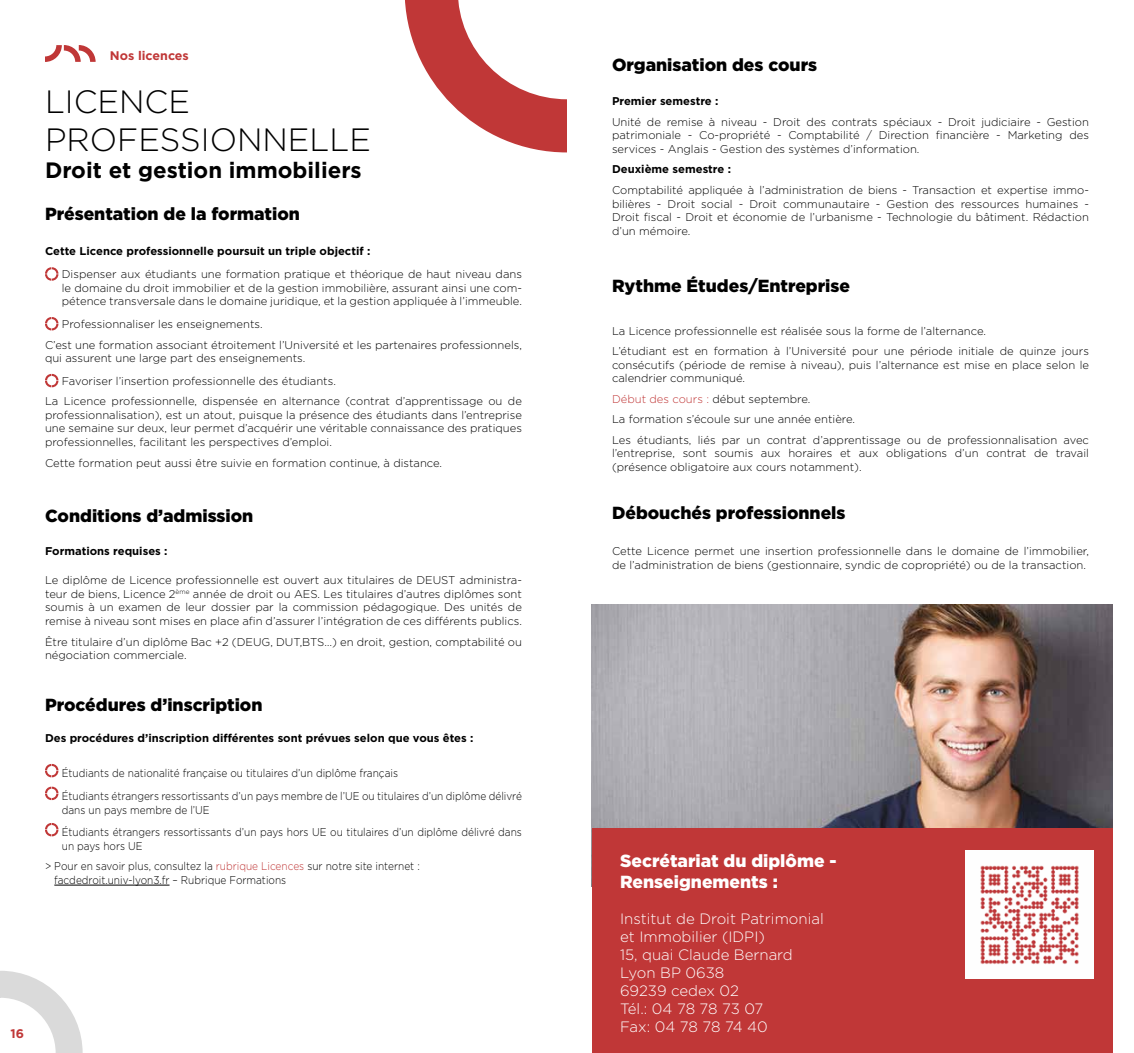
<style>
.page{position:relative;width:1134px;height:1053px;background:#fff}
.page>*{position:absolute;margin:0;border:0;box-sizing:border-box;transform-origin:0 0}
.t1{font:300 32.25px/38.6px "Gotham";color:#000}
.t2{font:700 22.25px "Gotham";color:#000}
.t3{font:900 17.5px "Gotham";color:#000}
.t4{font:900 17.5px/21px "Gotham";color:#fff}
.t5{font:300 15px/18px "Gotham";color:#fff}
.t6{font:700 12.5px "Gotham";color:#c03737}
.t7{font:300 11.25px/13.5px "Gotham";color:#000}
.t8{font:300 11.25px/22.8px "Gotham";color:#000;scale:.9 1}
.t9{font:700 11.25px "Gotham";color:#000}
.s1{color:#c03737}
</style>
<div class="page">
<img style="left:592px;top:604px;width:521px;height:224px">
<div style="left:592px;top:828px;width:521px;height:224px;background:#c03737"></div>
<svg style="left:45px;top:45px;width:51px;height:17px"></svg>
<svg style="left:45px;top:267px;width:13px;height:14px"></svg>
<svg style="left:45px;top:317px;width:13px;height:13px"></svg>
<svg style="left:45px;top:374px;width:13px;height:13px"></svg>
<svg style="left:405px;top:0;width:162px;height:152px"></svg>
<hr style="left:54px;top:884px;width:116px;height:1px;background:#000">
<svg style="left:45px;top:764px;width:13px;height:13px"></svg>
<svg style="left:45px;top:786px;width:13px;height:14px"></svg>
<svg style="left:45px;top:823px;width:13px;height:13px"></svg>
<img style="left:966px;top:850px;width:127px;height:128px">
<svg style="left:0;top:971px;width:83px;height:81px"></svg>
<p class="t6" style="left:110px;top:48px;width:81px">Nos licences</p>
<h1 class="t1" style="left:45px;top:81px;width:327px">LICENCE<br>PROFESSIONNELLE</h1>
<h2 class="t2" style="left:45px;top:155px;width:318px">Droit et gestion immobiliers</h2>
<h3 class="t3" style="left:45px;top:201px;width:256px">Présentation de la formation</h3>
<p class="t9" style="left:45px;top:244px;width:327px">Cette Licence professionnelle poursuit un triple objectif :</p>
<p class="t7" style="left:62px;top:267px;width:462px;text-align:justify">Dispenser aux étudiants une formation pratique et théorique de haut niveau dans le domaine du droit immobilier et de la gestion immobilière, assurant ainsi une com&shy;pétence transversale dans le domaine juridique, et la gestion appliquée à l’immeuble.</p>
<p class="t7" style="left:45px;top:313px;width:478px;line-height:20.6px;text-indent:17px">Professionnaliser les enseignements.<br>C’est une formation associant étroitement l’Université et les partenaires professionnels,</p>
<p class="t7" style="left:62px;top:346px;width:276px;line-height:22.8px;text-indent:-17px">qui assurent une large part des enseignements.<br>Favoriser l’insertion professionnelle des étudiants.</p>
<p class="t7" style="left:45px;top:394px;width:478px;text-align:justify">La Licence professionnelle, dispensée en alternance (contrat d’apprentissage ou de professionnalisation), est un atout, puisque la présence des étudiants dans l’entreprise une semaine sur deux, leur permet d’acquérir une véritable connaissance des pratiques professionnelles, facilitant les perspectives d’emploi.</p>
<p class="t7" style="left:45px;top:455px;width:399px">Cette formation peut aussi être suivie en formation continue, à distance.</p>
<h3 class="t3" style="left:45px;top:504px;width:210px">Conditions d’admission</h3>
<p class="t9" style="left:45px;top:544px;width:124px">Formations requises :</p>
<p class="t7" style="left:45px;top:573px;width:478px;text-align:justify">Le diplôme de Licence professionnelle est ouvert aux titulaires de DEUST administra&shy;teur de biens, Licence 2<sup>ème</sup> année de droit ou AES. Les titulaires d’autres diplômes sont soumis à un examen de leur dossier par la commission pédagogique. Des unités de remise à niveau sont mises en place afin d’assurer l’intégration de ces différents publics.</p>
<p class="t7" style="left:45px;top:634px;width:478px">Être titulaire d’un diplôme Bac +2 (DEUG, DUT,BTS…) en droit, gestion, comptabilité ou négociation commerciale.</p>
<h3 class="t3" style="left:45px;top:692px;width:219px">Procédures d’inscription</h3>
<p class="t9" style="left:45px;top:730px;width:430px">Des procédures d’inscription différentes sont prévues selon que vous êtes :</p>
<p class="t8" style="left:62px;top:761px;width:513px">Étudiants de nationalité française ou titulaires d’un diplôme français<br>Étudiants étrangers ressortissants d’un pays membre de l’UE ou titulaires d’un diplôme délivré</p>
<p class="t8" style="left:62px;top:797px;width:513px">dans un pays membre de l’UE<br>Étudiants étrangers ressortissants d’un pays hors UE ou titulaires d’un diplôme délivré dans</p>
<p class="t8" style="left:45px;top:835px;width:418px;line-height:20.6px;text-indent:17px">un pays hors UE<br>&gt; Pour en savoir plus, consultez la <span class="s1">rubrique Licences</span> sur notre site internet :</p>
<p class="t8" style="left:54px;top:868px;width:259px">facdedroit.univ-lyon3.fr – Rubrique Formations</p>
<p class="t6" style="left:11px;top:1025px;width:15px">16</p>
<h3 class="t3" style="left:612px;top:52px;width:207px">Organisation des cours</h3>
<p class="t9" style="left:612px;top:94px;width:108px">Premier semestre :</p>
<p class="t7" style="left:612px;top:115px;width:478px;text-align:justify">Unité de remise à niveau - Droit des contrats spéciaux - Droit judiciaire - Gestion patrimoniale - Co-propriété - Comptabilité / Direction financière - Marketing des services - Anglais - Gestion des systèmes d’information.</p>
<p class="t9" style="left:612px;top:162px;width:120px">Deuxième semestre :</p>
<p class="t7" style="left:612px;top:183px;width:478px;text-align:justify">Comptabilité appliquée à l’administration de biens - Transaction et expertise immo&shy;bilières - Droit social - Droit communautaire - Gestion des ressources humaines - Droit fiscal - Droit et économie de l’urbanisme - Technologie du bâtiment. Rédaction d’un mémoire.</p>
<h3 class="t3" style="left:612px;top:274px;width:240px">Rythme Études/Entreprise</h3>
<p class="t7" style="left:612px;top:320px;width:478px;line-height:20.6px">La Licence professionnelle est réalisée sous la forme de l’alternance.<br>L’étudiant est en formation à l’Université pour une période initiale de quinze jours</p>
<p class="t7" style="left:612px;top:357px;width:478px">consécutifs (période de remise à niveau), puis l’alternance est mise en place selon le calendrier communiqué.</p>
<p class="t7" style="left:612px;top:388px;width:478px;line-height:20.6px"><span class="s1">Début des cours :</span> début septembre.<br>La formation s’écoule sur une année entière.<br>Les étudiants, liés par un contrat d’apprentissage ou de professionnalisation avec</p>
<p class="t7" style="left:612px;top:446px;width:478px">l’entreprise, sont soumis aux horaires et aux obligations d’un contrat de travail (présence obligatoire aux cours notamment).</p>
<h3 class="t3" style="left:612px;top:501px;width:235px">Débouchés professionnels</h3>
<p class="t7" style="left:612px;top:544px;width:478px">Cette Licence permet une insertion professionnelle dans le domaine de l’immobilier, de l’administration de biens (gestionnaire, syndic de copropriété) ou de la transaction.</p>
<h3 class="t4" style="left:620px;top:849px;width:218px">Secrétariat du diplôme -<br>Renseignements :</h3>
<h3 class="t5" style="left:620px;top:908px;width:205px">Institut de Droit Patrimonial et Immobilier (IDPI)<br>15, quai Claude Bernard<br>Lyon BP 0638<br>69239 cedex 02<br>Tél.: 04 78 78 73 07<br>Fax: 04 78 78 74 40</h3>
</div>
